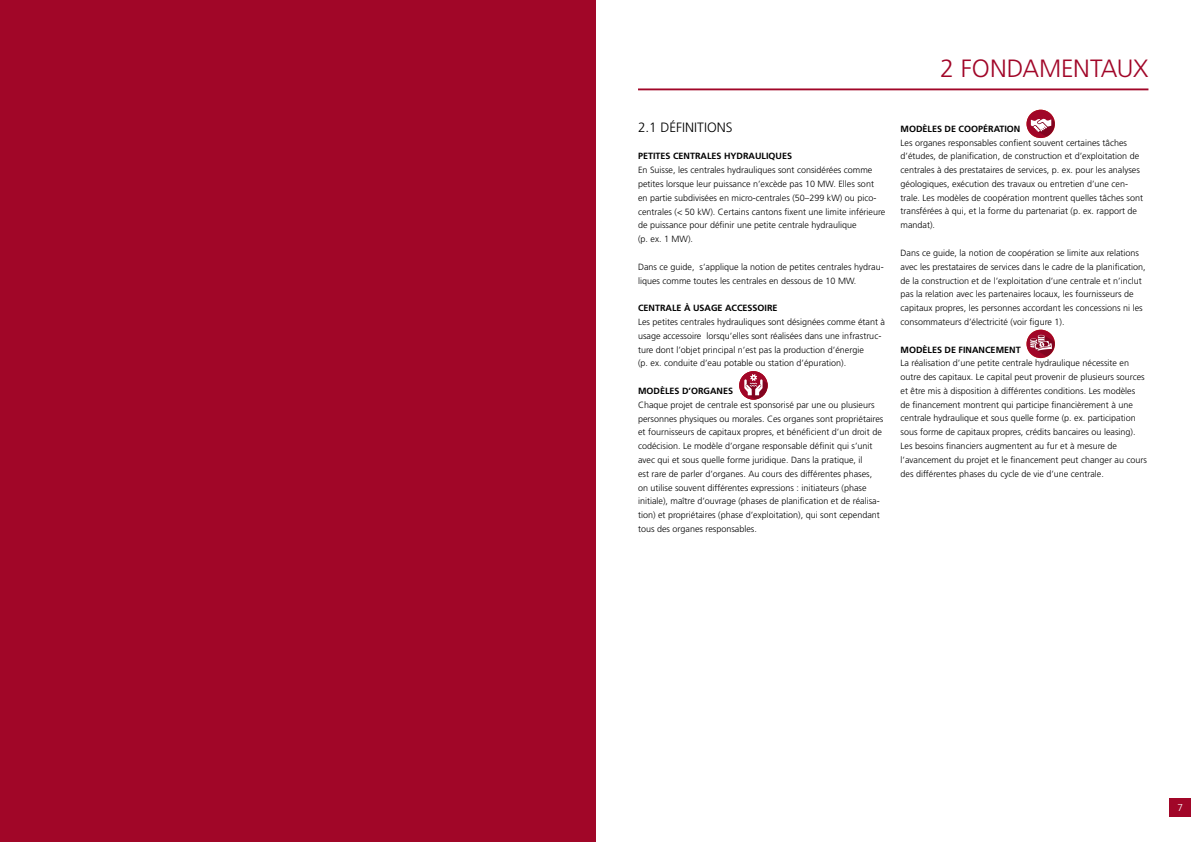
<style>
.page{position:relative;width:1191px;height:842px;background:#fff}
.page>*{position:absolute;margin:0;border:0;box-sizing:border-box;transform-origin:0 0}
.t1{font:300 25px "Frutiger LT Std";letter-spacing:-.005em;color:#a10628}
.t2{font:300 13.5px "Frutiger LT Std";color:#000}
.t3{font:300 10px "Frutiger LT Std";color:#fff}
.t4{font:300 9px/13.8px "Frutiger LT Std";color:#000}
.t5{font:700 9px "Frutiger LT Std";color:#000}
</style>
<div class="page">
<div style="left:1169px;top:798px;width:22px;height:18px;background:#a10628"></div>
<hr style="left:638px;top:88px;width:510px;height:2px;background:#a10628">
<div style="left:0;top:0;width:595px;height:842px;background:#a10628"></div>
<div style="left:739px;top:371px;width:28px;height:29px;background:#a10628;border-radius:14px"></div>
<svg style="left:744px;top:374px;width:23px;height:25px"></svg>
<div style="left:1026px;top:110px;width:28px;height:28px;background:#a10628;border-radius:14px"></div>
<svg style="left:1030px;top:119px;width:24px;height:18px"></svg>
<div style="left:1026px;top:330px;width:28px;height:28px;background:#a10628;border-radius:50%"></div>
<svg style="left:1030px;top:335px;width:24px;height:22px"></svg>
<h1 class="t1" style="left:940px;top:54px;width:210px">2 FONDAMENTAUX</h1>
<h2 class="t2" style="left:638px;top:119px;width:96px">2.1 DÉFINITIONS</h2>
<p class="t5" style="left:638px;top:151px;width:156px">PETITES CENTRALES HYDRAULIQUES</p>
<p class="t4" style="left:638px;top:163px;width:249px">En Suisse, les centrales hydrauliques sont considérées comme petites lorsque leur puissance n’excède pas 10 MW. Elles sont en partie subdivisées en micro-centrales (50–299 kW) ou pico&shy;centrales (&lt; 50 kW). Certains cantons fixent une limite inférieure de puissance pour définir une petite centrale hydraulique<br>(p. ex. 1 MW).</p>
<p class="t4" style="left:638px;top:260px;width:247px">Dans ce guide, s’applique la notion de petites centrales hydrau&shy;liques comme toutes les centrales en dessous de 10 MW.</p>
<p class="t5" style="left:638px;top:303px;width:141px">CENTRALE À USAGE ACCESSOIRE</p>
<p class="t4" style="left:638px;top:315px;width:249px">Les petites centrales hydrauliques sont désignées comme étant à usage accessoire lorsqu’elles sont réalisées dans une infrastruc&shy;ture dont l’objet principal n’est pas la production d’énergie<br>(p. ex. conduite d’eau potable ou station d’épuration).</p>
<p class="t5" style="left:638px;top:385px;width:97px">MODÈLES D’ORGANES</p>
<p class="t4" style="left:638px;top:398px;width:247px">Chaque projet de centrale est sponsorisé par une ou plusieurs personnes physiques ou morales. Ces organes sont propriétaires et fournisseurs de capitaux propres, et bénéficient d’un droit de codécision. Le modèle d’organe responsable définit qui s’unit avec qui et sous quelle forme juridique. Dans la pratique, il<br>est rare de parler d’organes. Au cours des différentes phases, on utilise souvent différentes expressions : initiateurs (phase initiale), maître d’ouvrage (phases de planification et de réalisa&shy;tion) et propriétaires (phase d’exploitation), qui sont cependant tous des organes responsables.</p>
<p class="t5" style="left:900px;top:123px;width:121px">MODÈLES DE COOPÉRATION</p>
<p class="t4" style="left:900px;top:136px;width:244px">Les organes responsables confient souvent certaines tâches d’études, de planification, de construction et d’exploitation de centrales à des prestataires de services, p. ex. pour les analyses géologiques, exécution des travaux ou entretien d’une cen&shy;trale. Les modèles de coopération montrent quelles tâches sont transférées à qui, et la forme du partenariat (p. ex. rapport de mandat).</p>
<p class="t4" style="left:900px;top:246px;width:247px">Dans ce guide, la notion de coopération se limite aux relations avec les prestataires de services dans le cadre de la planification, de la construction et de l’exploitation d’une centrale et n’inclut pas la relation avec les partenaires locaux, les fournisseurs de capitaux propres, les personnes accordant les concessions ni les consommateurs d’électricité (voir figure 1).</p>
<p class="t5" style="left:900px;top:344px;width:122px">MODÈLES DE FINANCEMENT</p>
<p class="t4" style="left:900px;top:356px;width:248px">La réalisation d’une petite centrale hydraulique nécessite en outre des capitaux. Le capital peut provenir de plusieurs sources et être mis à disposition à différentes conditions. Les modèles<br>de financement montrent qui participe financièrement à une centrale hydraulique et sous quelle forme (p. ex. participation sous forme de capitaux propres, crédits bancaires ou leasing).<br>Les besoins financiers augmentent au fur et à mesure de l’avancement du projet et le financement peut changer au cours des différentes phases du cycle de vie d’une centrale.</p>
<p class="t3" style="left:1177px;top:802px;width:7px">7</p>
</div>
